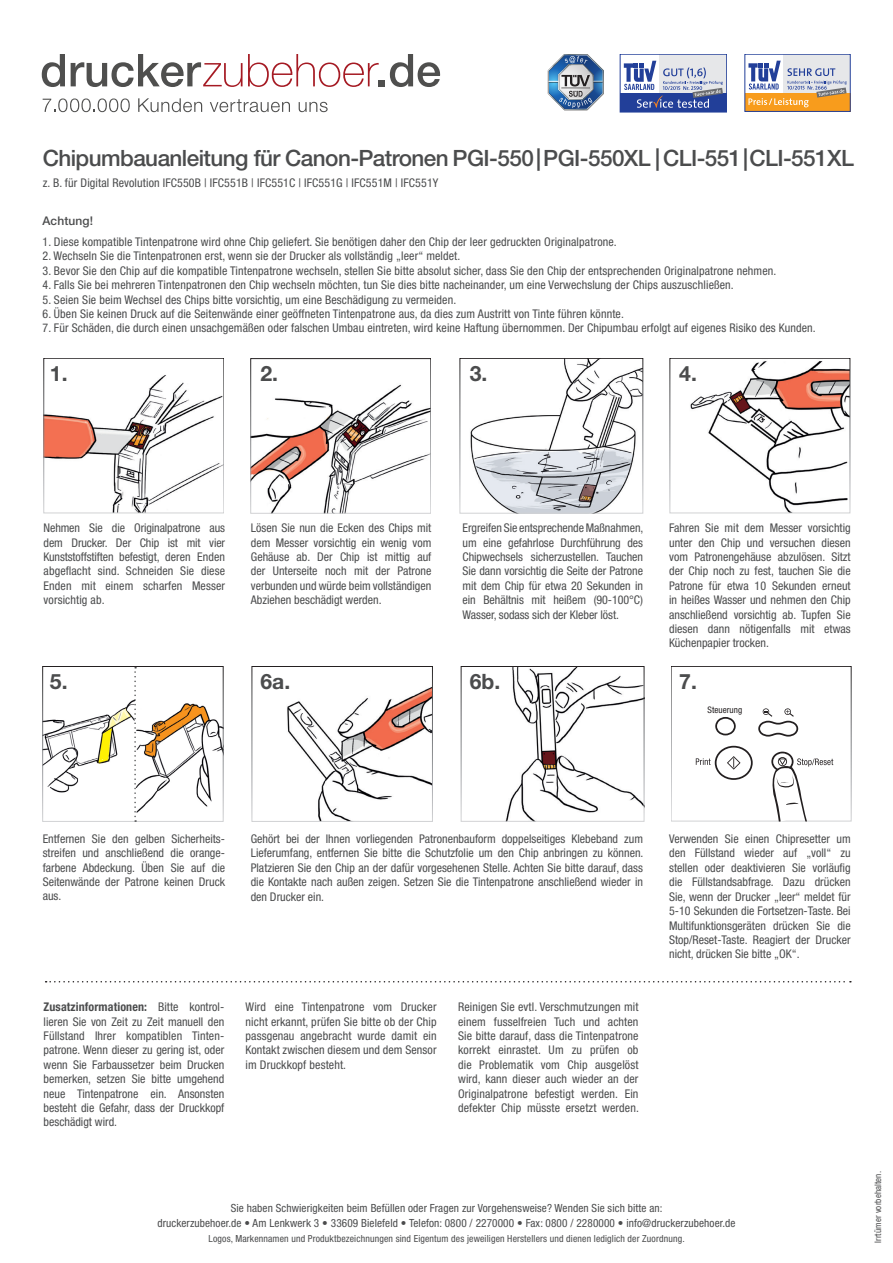
<style>
.page{position:relative;width:893px;height:1263px;background:#fff}
.page>*{position:absolute;margin:0;border:0;box-sizing:border-box;transform-origin:0 0}
.t1{font:500 22.5px "Helvetica Neue LT Pro";letter-spacing:-.025em;color:#4b4c4d}
.t2{font:700 21.15px "Helvetica Neue LT Pro";color:#4b4c4d}
.text{font:condensed 12px/14.4px "Helvetica Neue LT Pro";letter-spacing:.01em;color:#4b4c4d;text-align:justify}
.text-2{font:500 12px "Helvetica Neue LT Pro";letter-spacing:.01em;color:#4b4c4d}
.t3{font:condensed 11.25px/14.4px "Helvetica Neue LT Pro";letter-spacing:.01em;color:#4b4c4d;text-align:center}
.t4{font:condensed 9.75px "Helvetica Neue LT Pro";letter-spacing:.015em;color:#4b4c4d}
.t5{font:condensed 9px "Helvetica Neue LT Pro";letter-spacing:.01em;color:#4b4c4d}
.text-3{font:condensed 9px "Helvetica Neue LT Pro";letter-spacing:.01em;color:#231f20}
.s1{font-weight:700}
</style>
<div class="page">
<svg style="left:42px;top:54px;width:23px;height:33px"></svg>
<svg style="left:71px;top:54px;width:369px;height:33px"></svg>
<svg style="left:138px;top:98px;width:64px;height:14px"></svg>
<svg style="left:210px;top:99px;width:80px;height:13px"></svg>
<svg style="left:299px;top:102px;width:29px;height:10px"></svg>
<svg style="left:43px;top:98px;width:87px;height:14px"></svg>
<div style="left:659px;top:54px;width:68px;height:39px;background:#e6e7e9"></div>
<div style="left:620px;top:93px;width:107px;height:19px;background:#223f99"></div>
<div style="left:620px;top:54px;width:107px;height:58px;border:1px solid #223f99"></div>
<svg style="left:624px;top:61px;width:99px;height:47px"></svg>
<div style="left:784px;top:54px;width:66px;height:39px;background:#e6e7e9"></div>
<div style="left:745px;top:93px;width:105px;height:18px;background:#f89c1c"></div>
<svg style="left:748px;top:61px;width:99px;height:46px"></svg>
<svg style="left:548px;top:54px;width:56px;height:56px"></svg>
<img style="left:253px;top:384px;width:176px;height:127px">
<div style="left:251px;top:359px;width:180px;height:154px;border:1px solid #fff"></div>
<img style="left:470px;top:360px;width:171px;height:151px">
<div style="left:460px;top:358px;width:183px;height:155px;border:1px solid #fff"></div>
<svg style="left:46px;top:981px;width:805px;height:1px"></svg>
<img style="left:690px;top:361px;width:158px;height:150px">
<div style="left:670px;top:358px;width:180px;height:155px;border:1px solid #fff"></div>
<img style="left:287px;top:687px;width:144px;height:132px">
<div style="left:252px;top:666px;width:181px;height:155px;border:1px solid #fff"></div>
<img style="left:506px;top:668px;width:136px;height:151px">
<div style="left:461px;top:666px;width:183px;height:155px;border:1px solid #fff"></div>
<div style="left:671px;top:666px;width:180px;height:155px;border:1px solid #fff"></div>
<svg style="left:696px;top:708px;width:137px;height:114px"></svg>
<img style="left:46px;top:375px;width:176px;height:136px">
<div style="left:44px;top:358px;width:180px;height:155px;border:1px solid #fff"></div>
<img style="left:45px;top:699px;width:176px;height:114px">
<div style="left:43px;top:666px;width:180px;height:155px;border:1px solid #fff"></div>
<svg style="left:134px;top:667px;width:2px;height:155px"></svg>
<p class="t1" style="left:43px;top:144px;width:813px">Chipumbauanleitung für Canon-Patronen PGI-550 | PGI-550XL | CLI-551 |CLI-551XL</p>
<p class="text" style="left:43px;top:175px;width:397px">z. B. für Digital Revolution IFC550B | IFC551B | IFC551C | IFC551G | IFC551M | IFC551Y</p>
<p class="text-2" style="left:43px;top:214px;width:52px">Achtung!</p>
<p class="text" style="left:43px;top:234px;width:576px">1. Diese kompatible Tintenpatrone wird ohne Chip geliefert. Sie benötigen daher den Chip der leer gedruckten Originalpatrone.</p>
<p class="text" style="left:43px;top:249px;width:419px">2. Wechseln Sie die Tintenpatronen erst, wenn sie der Drucker als vollständig „leer“ meldet.</p>
<p class="text" style="left:43px;top:263px;width:735px">3. Bevor Sie den Chip auf die kompatible Tintenpatrone wechseln, stellen Sie bitte absolut sicher, dass Sie den Chip der entsprechenden Originalpatrone nehmen.</p>
<p class="text" style="left:43px;top:278px;width:693px">4. Falls Sie bei mehreren Tintenpatronen den Chip wechseln möchten, tun Sie dies bitte nacheinander, um eine Verwechslung der Chips auszuschließen.</p>
<p class="text" style="left:43px;top:292px;width:415px">5. Seien Sie beim Wechsel des Chips bitte vorsichtig, um eine Beschädigung zu vermeiden.</p>
<p class="text" style="left:43px;top:306px;width:583px">6. Üben Sie keinen Druck auf die Seitenwände einer geöffneten Tintenpatrone aus, da dies zum Austritt von Tinte führen könnte.</p>
<p class="text" style="left:43px;top:321px;width:775px">7. Für Schäden, die durch einen unsachgemäßen oder falschen Umbau eintreten, wird keine Haftung übernommen. Der Chipumbau erfolgt auf eigenes Risiko des Kunden.</p>
<p class="t2" style="left:50px;top:360px;width:19px">1.</p>
<p class="t2" style="left:260px;top:360px;width:19px">2.</p>
<p class="t2" style="left:470px;top:360px;width:19px">3.</p>
<p class="t2" style="left:679px;top:360px;width:19px">4.</p>
<p class="text" style="left:44px;top:521px;width:183px">Nehmen Sie die Originalpatrone aus dem Drucker. Der Chip ist mit vier Kunststoffstiften befestigt, deren Enden abgeflacht sind. Schneiden Sie diese Enden mit einem scharfen Messer vorsichtig ab.</p>
<p class="text" style="left:251px;top:521px;width:182px">Lösen Sie nun die Ecken des Chips mit dem Messer vorsichtig ein wenig vom Gehäuse ab. Der Chip ist mittig auf der Unterseite noch mit der Patrone verbunden und würde beim vollständigen Abziehen beschädigt werden.</p>
<p class="text" style="left:669px;top:521px;width:183px">Fahren Sie mit dem Messer vorsichtig unter den Chip und versuchen diesen vom Patronengehäuse abzulösen. Sitzt der Chip noch zu fest, tauchen Sie die Patrone für etwa 10 Sekunden erneut in heißes Wasser und nehmen den Chip anschließend vorsichtig ab. Tupfen Sie diesen dann nötigenfalls mit etwas Küchenpapier trocken.</p>
<p class="text" style="left:463px;top:521px;width:182px">Ergreifen Sie entsprechende Maßnahmen, um eine gefahrlose Durchführung des Chipwechsels sicherzustellen. Tauchen Sie dann vorsichtig die Seite der Patrone mit dem Chip für etwa 20 Sekunden in ein Behältnis mit heißem (90-100°C)<br>Wasser, sodass sich der Kleber löst.</p>
<p class="t2" style="left:50px;top:668px;width:19px">5.</p>
<p class="t2" style="left:260px;top:668px;width:31px">6a.</p>
<p class="t2" style="left:470px;top:668px;width:32px">6b.</p>
<p class="t2" style="left:679px;top:668px;width:19px">7.</p>
<p class="text-3" style="left:707px;top:705px;width:36px">Steuerung</p>
<p class="text" style="left:43px;top:831px;width:184px">Entfernen Sie den gelben Sicherheits&shy;streifen und anschließend die orange&shy;farbene Abdeckung. Üben Sie auf die Seitenwände der Patrone keinen Druck aus.</p>
<p class="text" style="left:251px;top:831px;width:394px">Gehört bei der Ihnen vorliegenden Patronenbauform doppelseitiges Klebeband zum Lieferumfang, entfernen Sie bitte die Schutzfolie um den Chip anbringen zu können.<br>Platzieren Sie den Chip an der dafür vorgesehenen Stelle. Achten Sie bitte darauf, dass die Kontakte nach außen zeigen. Setzen Sie die Tintenpatrone anschließend wieder in den Drucker ein.</p>
<p class="text" style="left:44px;top:1000px;width:182px"><span class="s1">Zusatzinformationen:</span> Bitte kontrol&shy;lieren Sie von Zeit zu Zeit manuell den Füllstand Ihrer kompatiblen Tinten&shy;patrone. Wenn dieser zu gering ist, oder wenn Sie Farbaussetzer beim Drucken bemerken, setzen Sie bitte umgehend neue Tintenpatrone ein. Ansonsten besteht die Gefahr, dass der Druckkopf beschädigt wird.</p>
<p class="text" style="left:246px;top:999px;width:193px">Wird eine Tintenpatrone vom Drucker nicht erkannt, prüfen Sie bitte ob der Chip passgenau angebracht wurde damit ein Kontakt zwischen diesem und dem Sensor im Druckkopf besteht.</p>
<p class="text" style="left:458px;top:999px;width:182px">Reinigen Sie evtl. Verschmutzungen mit einem fusselfreien Tuch und achten Sie bitte darauf, dass die Tintenpatrone korrekt einrastet. Um zu prüfen ob die Problematik vom Chip ausgelöst wird, kann dieser auch wieder an der Originalpatrone befestigt werden. Ein defekter Chip müsste ersetzt werden.</p>
<p class="text" style="left:669px;top:831px;width:183px">Verwenden Sie einen Chipresetter um den Füllstand wieder auf „voll“ zu stellen oder deaktivieren Sie vorläufig die Füllstandsabfrage. Dazu drücken Sie, wenn der Drucker „leer“ meldet für 5-10 Sekunden die Fortsetzen-Taste. Bei Multifunktionsgeräten drücken Sie die Stop/Reset-Taste. Reagiert der Drucker nicht, drücken Sie bitte „OK“.</p>
<p class="t3" style="left:157px;top:1201px;width:580px">Sie haben Schwierigkeiten beim Befüllen oder Fragen zur Vorgehensweise? Wenden Sie sich bitte an:<br>druckerzubehoer.de • Am Lenkwerk 3 • 33609 Bielefeld • Telefon: 0800 / 2270000 • Fax: 0800 / 2280000 • info@druckerzubehoer.de</p>
<p class="t4" style="left:209px;top:1232px;width:478px">Logos, Markennamen und Produktbezeichnungen sind Eigentum des jeweiligen Herstellers und dienen lediglich der Zuordnung.</p>
<p class="t5" style="left:872px;top:1243px;width:73px;rotate:-90deg">Irrtümer vorbehalten.</p>
</div>
